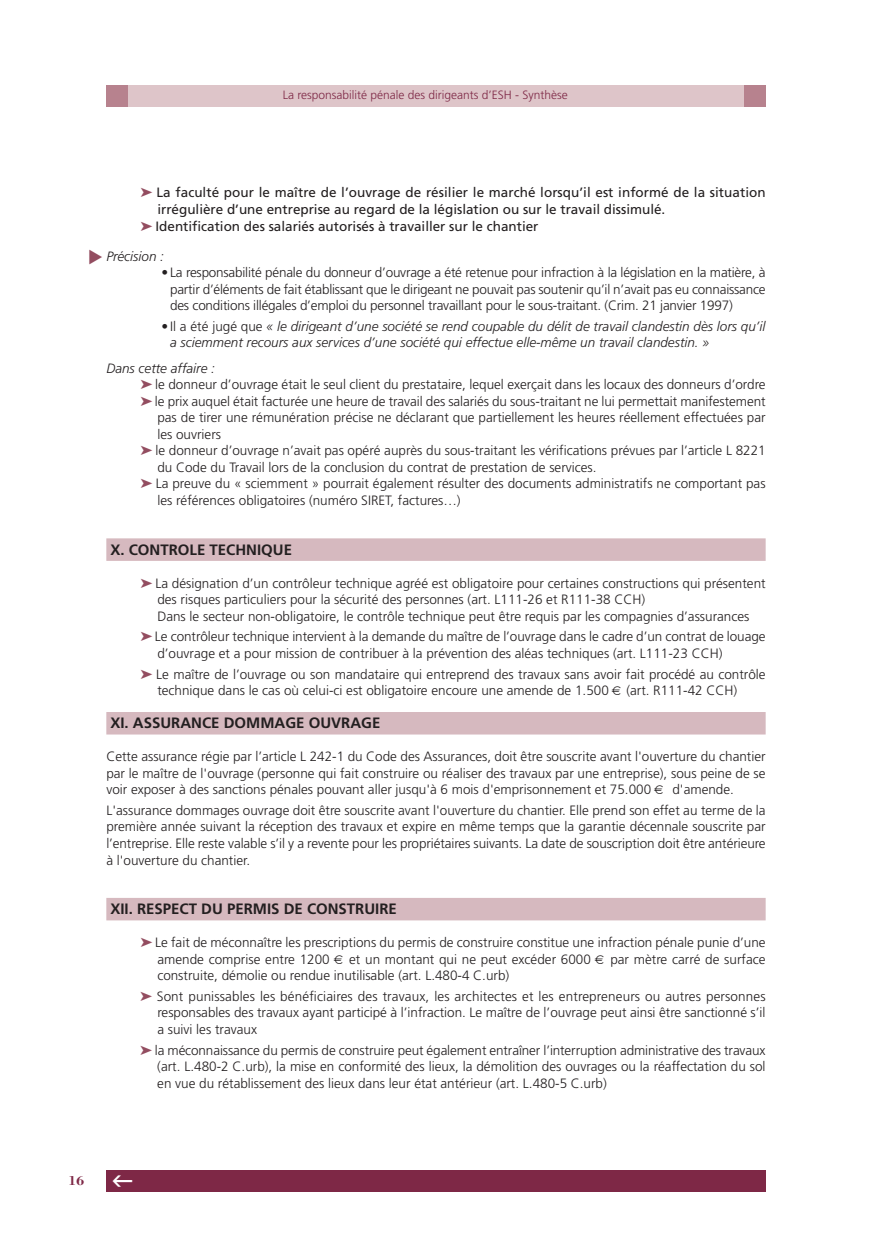
<style>
.page{position:relative;width:872px;height:1234px;background:#fff}
.page>*{position:absolute;margin:0;border:0;box-sizing:border-box;transform-origin:0 0}
.t1{font:700 15px "Frutiger";color:#231f20}
.t2{font:300 13.5px/16.5px "Frutiger";color:#231f20}
.t3{font:13.5px/16.5px "Frutiger";color:#231f20}
.t4{font:italic 300 13.5px/16.5px "Frutiger";color:#231f20}
.t5{font:700 13.5px "Bodoni";color:#7e2846}
.t6{font:300 12px "Frutiger";color:#7e2846}
.s1{font-style:normal}
</style>
<div class="page">
<div style="left:106px;top:1169px;width:659px;height:22px;background:#7e2846"></div>
<div style="left:106px;top:85px;width:638px;height:21px;background:#dec5c9"></div>
<div style="left:106px;top:85px;width:22px;height:21px;background:#b7828e"></div>
<div style="left:744px;top:85px;width:21px;height:21px;background:#b7828e"></div>
<div style="left:106px;top:538px;width:659px;height:22px;background:#d6b9bf"></div>
<div style="left:106px;top:711px;width:659px;height:23px;background:#d6b9bf"></div>
<div style="left:106px;top:897px;width:659px;height:23px;background:#d6b9bf"></div>
<p class="t6" style="left:283px;top:90px;width:286px">La responsabilité pénale des dirigeants d’ESH - Synthèse</p>
<p class="t3" style="left:155px;top:185px;width:611px">La faculté pour le maître de l’ouvrage de résilier le marché lorsqu’il est informé de la situation irrégulière d’une entreprise au regard de la législation ou sur le travail dissimulé.<br>Identification des salariés autorisés à travailler sur le chantier</p>
<p class="t4" style="left:106px;top:248px;width:59px">Précision :</p>
<p class="t2" style="left:170px;top:265px;width:597px;text-align:justify;text-indent:-9px">• La responsabilité pénale du donneur d’ouvrage a été retenue pour infraction à la législation en la matière, à partir d’éléments de fait établissant que le dirigeant ne pouvait pas soutenir qu’il n’avait pas eu connaissance des conditions illégales d’emploi du personnel travaillant pour le sous-traitant. (Crim. 21 janvier 1997)</p>
<p class="t4" style="left:170px;top:319px;width:597px;text-indent:-9px"><span class="s1">• Il a été jugé que</span> « le dirigeant d’une société se rend coupable du délit de travail clandestin dès lors qu’il a sciemment recours aux services d’une société qui effectue elle-même un travail clandestin. »</p>
<p class="t4" style="left:106px;top:361px;width:110px">Dans cette affaire :</p>
<p class="t2" style="left:155px;top:377px;width:612px">le donneur d’ouvrage était le seul client du prestataire, lequel exerçait dans les locaux des donneurs d’ordre le prix auquel était facturée une heure de travail des salariés du sous-traitant ne lui permettait manifestement pas de tirer une rémunération précise ne déclarant que partiellement les heures réellement effectuées par les ouvriers<br>le donneur d’ouvrage n’avait pas opéré auprès du sous-traitant les vérifications prévues par l’article L 8221 du Code du Travail lors de la conclusion du contrat de prestation de services.<br>La preuve du « sciemment » pourrait également résulter des documents administratifs ne comportant pas les références obligatoires (numéro SIRET, factures…)</p>
<p class="t1" style="left:110px;top:543px;width:183px">X. CONTROLE TECHNIQUE</p>
<p class="t2" style="left:155px;top:575px;width:611px">La désignation d’un contrôleur technique agréé est obligatoire pour certaines constructions qui présentent des risques particuliers pour la sécurité des personnes (art. L111-26 et R111-38 CCH)<br>Dans le secteur non-obligatoire, le contrôle technique peut être requis par les compagnies d’assurances</p>
<p class="t2" style="left:155px;top:629px;width:612px">Le contrôleur technique intervient à la demande du maître de l’ouvrage dans le cadre d’un contrat de louage d’ouvrage et a pour mission de contribuer à la prévention des aléas techniques (art. L111-23 CCH)</p>
<p class="t2" style="left:156px;top:666px;width:611px">Le maître de l’ouvrage ou son mandataire qui entreprend des travaux sans avoir fait procédé au contrôle technique dans le cas où celui-ci est obligatoire encoure une amende de 1.500</p>
<p class="t2" style="left:626px;top:683px;width:112px">(art. R111-42 CCH)</p>
<p class="t1" style="left:110px;top:716px;width:271px">XI. ASSURANCE DOMMAGE OUVRAGE</p>
<p class="t2" style="left:106px;top:749px;width:661px;text-align:justify">Cette assurance régie par l’article L 242-1 du Code des Assurances, doit être souscrite avant l'ouverture du chantier par le maître de l'ouvrage (personne qui fait construire ou réaliser des travaux par une entreprise), sous peine de se voir exposer à des sanctions pénales pouvant aller jusqu'à 6 mois d'emprisonnement et 75.000</p>
<p class="t2" style="left:106px;top:780px;width:661px;line-height:20.7px;text-indent:566px">d'amende.<br>L'assurance dommages ouvrage doit être souscrite avant l'ouverture du chantier. Elle prend son effet au terme de la</p>
<p class="t2" style="left:106px;top:819px;width:661px;text-align:justify">première année suivant la réception des travaux et expire en même temps que la garantie décennale souscrite par l’entreprise. Elle reste valable s’il y a revente pour les propriétaires suivants. La date de souscription doit être antérieure à l'ouverture du chantier.</p>
<p class="t1" style="left:110px;top:902px;width:288px">XII. RESPECT DU PERMIS DE CONSTRUIRE</p>
<p class="t2" style="left:155px;top:934px;width:612px">Le fait de méconnaître les prescriptions du permis de construire constitue une infraction pénale punie d’une amende comprise entre 1200</p>
<p class="t2" style="left:349px;top:951px;width:243px">et un montant qui ne peut excéder 6000</p>
<p class="t2" style="left:610px;top:951px;width:157px">par mètre carré de surface</p>
<p class="t2" style="left:157px;top:965px;width:610px;line-height:20.7px">construite, démolie ou rendue inutilisable (art. L.480-4 C.urb)<br>Sont punissables les bénéficiaires des travaux, les architectes et les entrepreneurs ou autres personnes</p>
<p class="t2" style="left:157px;top:1005px;width:610px">responsables des travaux ayant participé à l’infraction. Le maître de l’ouvrage peut ainsi être sanctionné s’il a suivi les travaux</p>
<p class="t2" style="left:155px;top:1042px;width:612px;text-align:justify">la méconnaissance du permis de construire peut également entraîner l’interruption administrative des travaux (art. L.480-2 C.urb), la mise en conformité des lieux, la démolition des ouvrages ou la réaffectation du sol en vue du rétablissement des lieux dans leur état antérieur (art. L.480-5 C.urb)</p>
<p class="t5" style="left:68px;top:1172px;width:18px">16</p>
</div>
